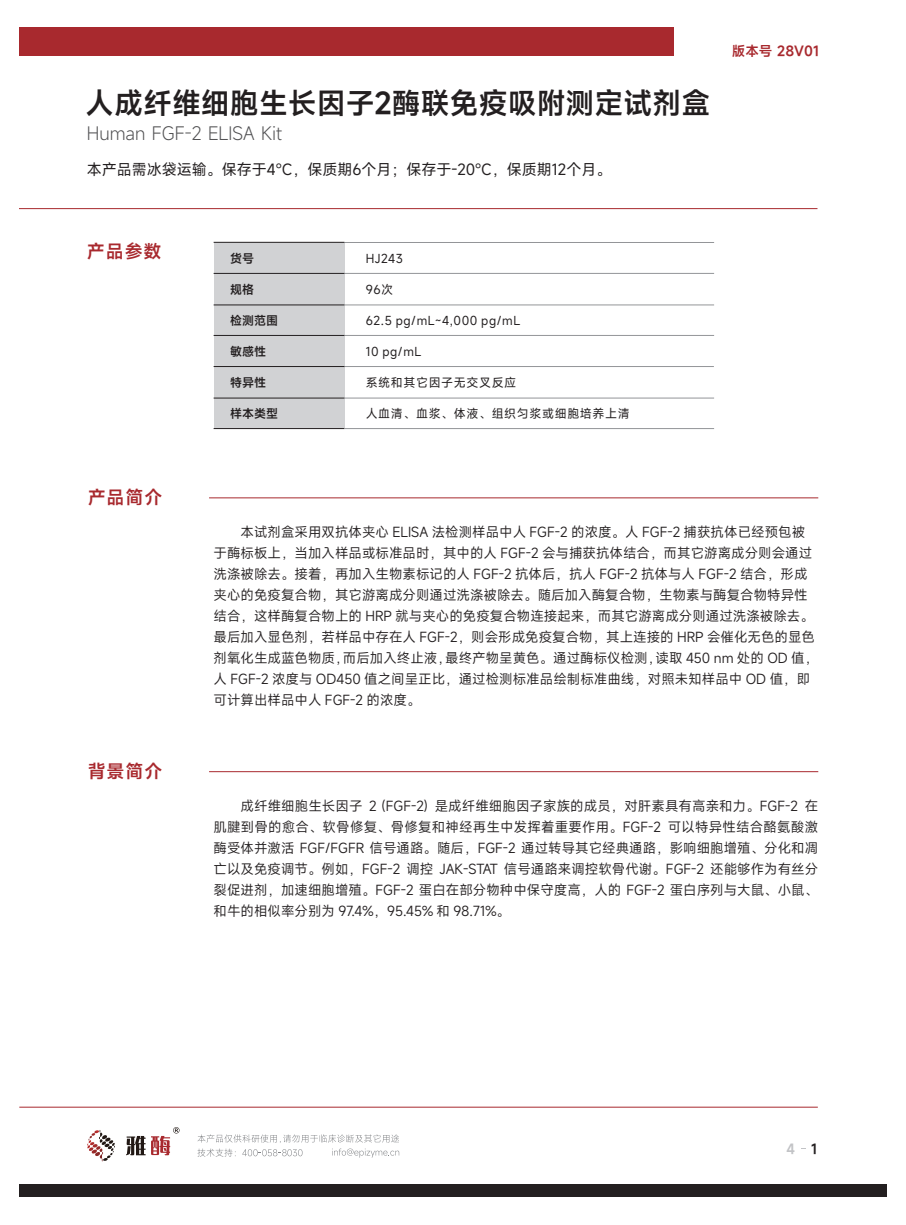
<style>
.page{position:relative;width:906px;height:1225px;background:#fff}
.page>*{position:absolute;margin:0;border:0;box-sizing:border-box;transform-origin:0 0}
.t1{font:600 28.95px "Mi Sans";color:#231f20}
.t2{font:300 18px "Mi Sans";color:#505052}
.t3{font:600 18px "Mi Sans";letter-spacing:.05em;color:#a8292e}
.t4{font:15px "Mi Sans";color:#231f20}
.t5{font:13.5px/21px "Mi Sans";color:#231f20}
.t6{font:600 13.5px "Mi Sans";color:#a8292e}
.t7{font:600 13.5px "Mi Sans";color:#c2c3c6}
.t8{font:12px "Mi Sans";letter-spacing:.05em;color:#231f20}
.t9{font:600 12px "Mi Sans";color:#231f20}
.s1{color:#231f20}
</style>
<div class="page">
<hr style="left:19px;top:208px;width:798px;height:1px;background:#a8292e">
<div style="left:214px;top:242px;width:130px;height:186px;background:#d1d2d4"></div>
<hr style="left:344px;top:304px;width:370px;height:1px;background:#939598">
<hr style="left:344px;top:335px;width:370px;height:1px;background:#939598">
<hr style="left:344px;top:366px;width:370px;height:1px;background:#939598">
<hr style="left:344px;top:398px;width:370px;height:1px;background:#939598">
<hr style="left:344px;top:242px;width:370px;height:1px;background:#939598">
<hr style="left:344px;top:273px;width:370px;height:1px;background:#939598">
<hr style="left:214px;top:273px;width:130px;height:1px;background:#231f20">
<hr style="left:214px;top:304px;width:130px;height:1px;background:#231f20">
<hr style="left:214px;top:242px;width:130px;height:1px;background:#231f20">
<hr style="left:214px;top:366px;width:130px;height:1px;background:#231f20">
<hr style="left:214px;top:398px;width:130px;height:1px;background:#231f20">
<hr style="left:214px;top:428px;width:130px;height:1px;background:#231f20">
<hr style="left:214px;top:335px;width:130px;height:1px;background:#231f20">
<hr style="left:344px;top:428px;width:370px;height:1px;background:#939598">
<hr style="left:209px;top:497px;width:609px;height:1px;background:#a8292e">
<hr style="left:209px;top:771px;width:609px;height:1px;background:#a8292e">
<div style="left:19px;top:27px;width:654px;height:29px;background:#a8292e"></div>
<hr style="left:19px;top:1106px;width:799px;height:1px;background:#a8292e">
<div style="left:19px;top:1184px;width:867px;height:13px;background:#231f20"></div>
<svg style="left:87px;top:1130px;width:28px;height:31px"></svg>
<svg style="left:126px;top:1127px;width:53px;height:28px"></svg>
<svg style="left:197px;top:1134px;width:202px;height:23px"></svg>
<h1 class="t1" style="left:85px;top:84px;width:626px">人成纤维细胞生长因子2酶联免疫吸附测定试剂盒</h1>
<h2 class="t2" style="left:87px;top:121px;width:197px">Human FGF-2 ELISA Kit</h2>
<p class="t4" style="left:87px;top:159px;width:526px">本产品需冰袋运输。保存于4℃，保质期6个月；保存于-20℃，保质期12个月。</p>
<p class="t6" style="left:732px;top:42px;width:89px">版本号 28V01</p>
<h2 class="t3" style="left:87px;top:239px;width:76px">产品参数</h2>
<p class="t9" style="left:230px;top:250px;width:26px">货号</p>
<p class="t9" style="left:230px;top:282px;width:26px">规格</p>
<p class="t9" style="left:230px;top:313px;width:50px">检测范围</p>
<p class="t9" style="left:230px;top:343px;width:38px">敏感性</p>
<p class="t9" style="left:230px;top:374px;width:38px">特异性</p>
<p class="t9" style="left:230px;top:405px;width:50px">样本类型</p>
<p class="t8" style="left:366px;top:250px;width:39px">HJ243</p>
<p class="t8" style="left:366px;top:282px;width:29px">96次</p>
<p class="t8" style="left:366px;top:313px;width:156px">62.5 pg/mL~4,000 pg/mL</p>
<p class="t8" style="left:366px;top:343px;width:57px">10 pg/mL</p>
<p class="t8" style="left:366px;top:374px;width:152px">系统和其它因子无交叉反应</p>
<p class="t8" style="left:366px;top:405px;width:265px">人血清、血浆、体液、组织匀浆或细胞培养上清</p>
<h2 class="t3" style="left:88px;top:485px;width:76px">产品简介</h2>
<h2 class="t3" style="left:88px;top:759px;width:76px">背景简介</h2>
<p class="t5" style="left:213px;top:521px;width:606px;text-indent:27px">本试剂盒采用双抗体夹心 ELISA 法检测样品中人 FGF-2 的浓度。人 FGF-2 捕获抗体已经预包被于酶标板上，当加入样品或标准品时，其中的人 FGF-2 会与捕获抗体结合，而其它游离成分则会通过洗涤被除去。接着，再加入生物素标记的人 FGF-2 抗体后，抗人 FGF-2 抗体与人 FGF-2 结合，形成夹心的免疫复合物，其它游离成分则通过洗涤被除去。随后加入酶复合物，生物素与酶复合物特异性结合，这样酶复合物上的 HRP 就与夹心的免疫复合物连接起来，而其它游离成分则通过洗涤被除去。最后加入显色剂，若样品中存在人 FGF-2，则会形成免疫复合物，其上连接的 HRP 会催化无色的显色剂氧化生成蓝色物质，而后加入终止液，最终产物呈黄色。通过酶标仪检测，读取 450 nm 处的 OD 值，人 FGF-2 浓度与 OD450 值之间呈正比，通过检测标准品绘制标准曲线，对照未知样品中 OD 值，即可计算出样品中人 FGF-2 的浓度。</p>
<p class="t5" style="left:213px;top:795px;width:606px;text-align:justify;text-indent:27px">成纤维细胞生长因子 2 (FGF-2) 是成纤维细胞因子家族的成员，对肝素具有高亲和力。FGF-2 在肌腱到骨的愈合、软骨修复、骨修复和神经再生中发挥着重要作用。FGF-2 可以特异性结合酪氨酸激酶受体并激活 FGF/FGFR 信号通路。随后，FGF-2 通过转导其它经典通路，影响细胞增殖、分化和凋亡以及免疫调节。例如，FGF-2 调控 JAK-STAT 信号通路来调控软骨代谢。FGF-2 还能够作为有丝分裂促进剂，加速细胞增殖。FGF-2 蛋白在部分物种中保守度高，人的 FGF-2 蛋白序列与大鼠、小鼠、和牛的相似率分别为 97.4%，95.45% 和 98.71%。</p>
<p class="t7" style="left:786px;top:1139px;width:32px">4 <span class="s1">1</span></p>
</div>
